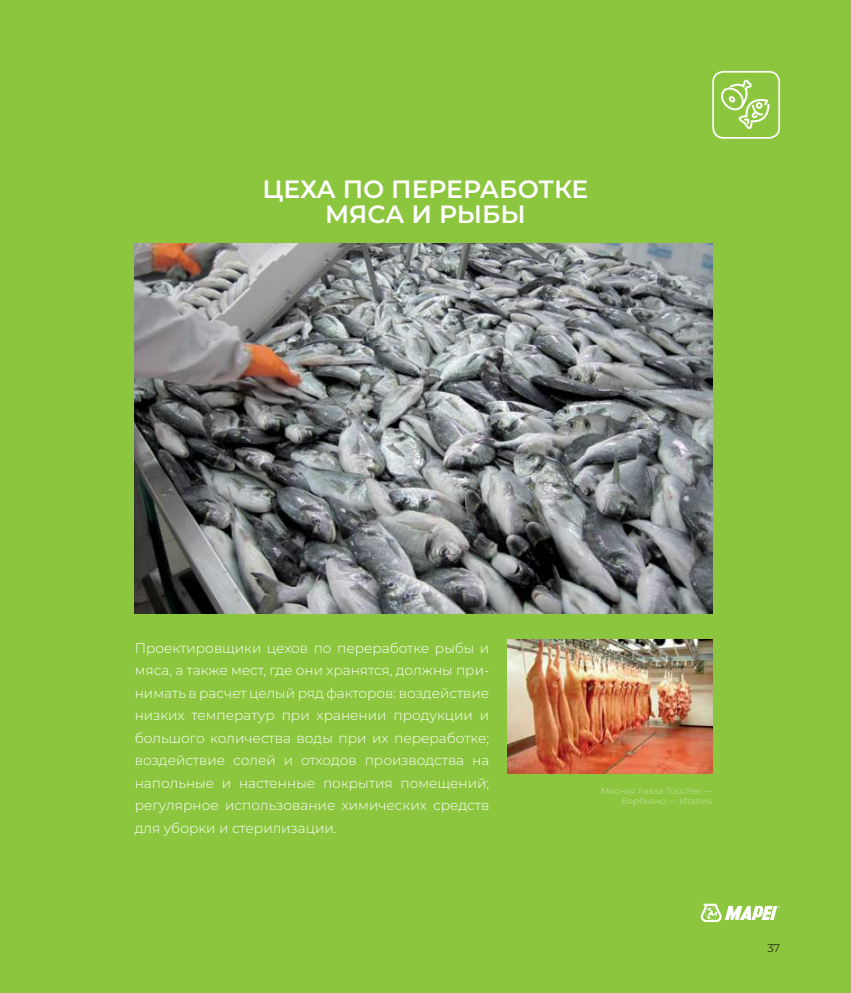
<style>
.page{position:relative;width:851px;height:993px;background:#fff}
.page>*{position:absolute;margin:0;border:0;box-sizing:border-box;transform-origin:0 0}
.t1{font:600 25px "Montserrat";color:#fff}
.t2{font:300 13.75px/22.5px "Montserrat";color:#fff;text-align:justify}
.t3{font:300 11.25px "Montserrat";color:#000}
.t4{font:300 8.75px/10.5px "Montserrat";color:#cfe4ad;text-align:right}
</style>
<div class="page">
<div style="left:0;top:0;width:850px;height:992px;background:#8cc63e"></div>
<svg style="left:700px;top:903px;width:80px;height:18px"></svg>
<img style="left:135px;top:244px;width:577px;height:369px">
<img style="left:507px;top:639px;width:205px;height:134px">
<svg style="left:721px;top:80px;width:48px;height:49px"></svg>
<div style="left:712px;top:71px;width:68px;height:68px;border:2px solid #fff;border-radius:10px"></div>
<h1 class="t1" style="left:262px;top:171px;width:147px">Цеха по перер</h1>
<h1 class="t1" style="left:480px;top:171px;width:106px">аботке</h1>
<h1 class="t1" style="left:325px;top:196px;width:21px">мяс</h1>
<h1 class="t1" style="left:385px;top:196px;width:137px">а ирыбы</h1>
<p class="t2" style="left:135px;top:636px;width:356px">Проектировщики цехов по переработке рыбы и мяса, а также мест, где они хранятся, должны при&shy;нимать в расчет целый ряд факторов: воздействие низких температур при хранении продукции и большого количества воды при их переработке; воздействие солей и отходов производства на напольные и настенные покрытия помещений; регулярное использование химических средств для уборки и стерилизации.</p>
<p class="t4" style="left:601px;top:784px;width:113px">Мясная лавка Toucher —<br>Барбьяно — Италия</p>
<p class="t3" style="left:767px;top:939px;width:14px">37</p>
</div>
